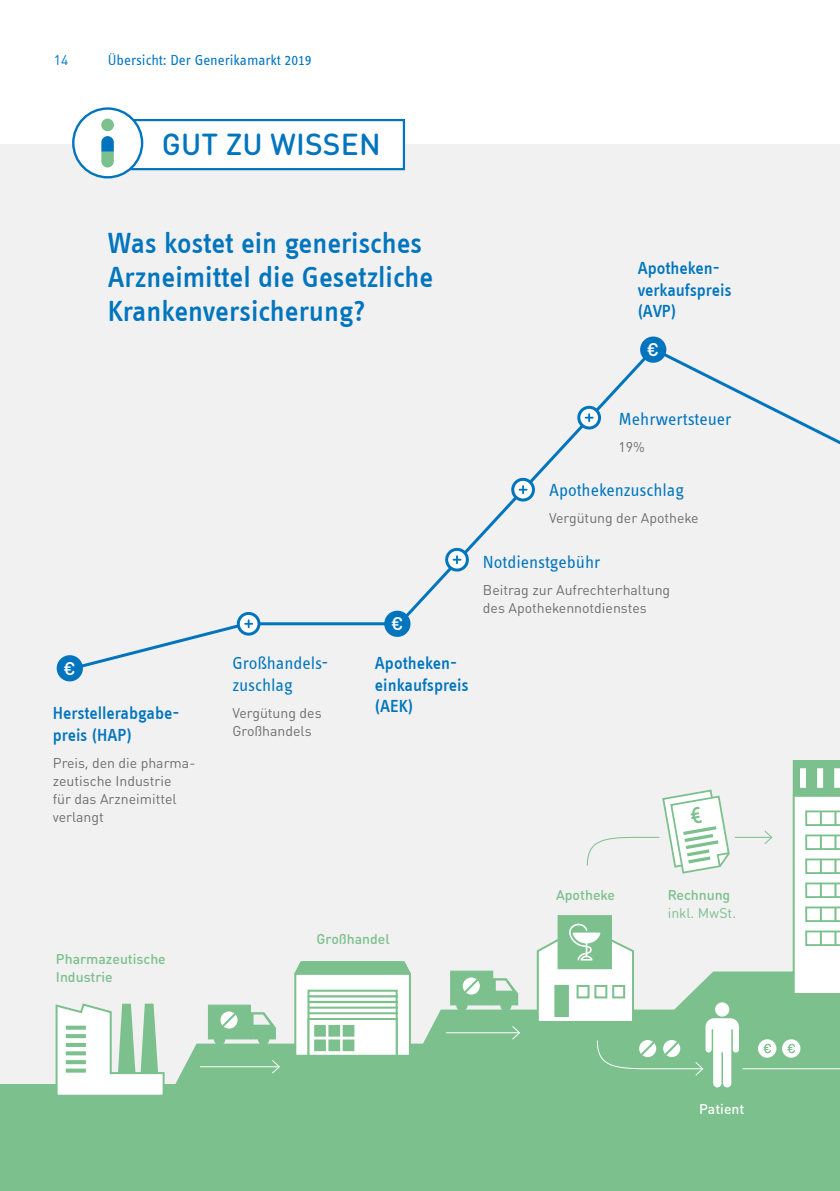
<style>
.page{position:relative;width:840px;height:1191px;background:#fff}
.page>*{position:absolute;margin:0;border:0;box-sizing:border-box;transform-origin:0 0}
.t1{font:500 30px/34px "Info Text";color:#0075be}
.t2{font:500 30px "DIN Round OT";letter-spacing:.005em;color:#0075be}
.t3{font:500 18px/21.6px "Info Text";color:#0075be}
.t4{font:18px/21.6px "Info Text";color:#0075be}
.t5{font:500 18px "DIN Round OT";color:#fff}
.t6{font:15px "Info Text Regular Tf";color:#0075be}
.t7{font:14px/18px "DIN Round OT";color:#6e6e6e}
.t8{font:500 14px/18px "DIN Round OT";color:#7bc08d}
.t9{font:14px "DIN Round OT";color:#7bc08d}
.t10{font:500 14px "DIN Round OT";color:#fff}
.t11{font:14px "DIN Round OT";color:#0075be}
</style>
<div class="page">
<div style="left:0;top:145px;width:839px;height:1046px;background:#f1f1f1"></div>
<hr style="left:839px;top:145px;width:1px;height:1046px;background:#f1f1f1">
<svg style="left:406px;top:359px;width:239px;height:272px"></svg>
<div style="left:0;top:1084px;width:839px;height:107px;background:#7bc08d"></div>
<svg style="left:55px;top:1003px;width:110px;height:92px"></svg>
<svg style="left:66px;top:1068px;width:20px;height:4px"></svg>
<svg style="left:66px;top:1060px;width:20px;height:4px"></svg>
<svg style="left:66px;top:1051px;width:20px;height:4px"></svg>
<div style="left:66px;top:1042px;width:20px;height:5px;background:#7bc08d"></div>
<svg style="left:66px;top:1034px;width:20px;height:4px"></svg>
<svg style="left:66px;top:1025px;width:20px;height:4px"></svg>
<svg style="left:175px;top:787px;width:664px;height:301px"></svg>
<svg style="left:578px;top:407px;width:21px;height:21px"></svg>
<div style="left:577px;top:406px;width:23px;height:23px;border:3px solid #0075be;border-radius:50%"></div>
<svg style="left:584px;top:413px;width:9px;height:9px"></svg>
<svg style="left:512px;top:479px;width:21px;height:21px"></svg>
<div style="left:511px;top:478px;width:23px;height:23px;border:3px solid #0075be;border-radius:50%"></div>
<svg style="left:518px;top:485px;width:9px;height:9px"></svg>
<hr style="left:248px;top:622px;width:150px;height:3px;background:#0075be">
<svg style="left:656px;top:345px;width:183px;height:442px"></svg>
<svg style="left:238px;top:613px;width:21px;height:21px"></svg>
<div style="left:237px;top:612px;width:23px;height:23px;border:3px solid #0075be;border-radius:50%"></div>
<svg style="left:76px;top:619px;width:177px;height:49px"></svg>
<svg style="left:446px;top:549px;width:21px;height:21px"></svg>
<div style="left:445px;top:548px;width:23px;height:23px;border:3px solid #0075be;border-radius:50%"></div>
<svg style="left:452px;top:555px;width:9px;height:9px"></svg>
<div style="left:57px;top:655px;width:26px;height:26px;background:#0075be;border-radius:50%"></div>
<div style="left:384px;top:610px;width:26px;height:27px;background:#0075be;border-radius:50%"></div>
<div style="left:639px;top:336px;width:27px;height:27px;background:#0075be;border-radius:50%"></div>
<div style="left:108px;top:119px;width:297px;height:51px;background:#fff;border:2px solid #0075be"></div>
<div style="left:73px;top:109px;width:69px;height:68px;background:#fff;border-radius:50%"></div>
<div style="left:72px;top:107px;width:71px;height:71px;border:2px solid #0075be;border-radius:50%"></div>
<svg style="left:101px;top:136px;width:13px;height:31px"></svg>
<div style="left:101px;top:119px;width:13px;height:12px;background:#7bc08d;border-radius:50%"></div>
<p class="t11" style="left:54px;top:51px;width:16px">14</p>
<p class="t6" style="left:108px;top:52px;width:205px">Übersicht: Der Generikamarkt 2019</p>
<h1 class="t2" style="left:162px;top:125px;width:220px">GUT ZU WISSEN</h1>
<h1 class="t1" style="left:108px;top:226px;width:327px">Was kostet ein generisches<br>Arzneimittel die Gesetzliche<br>Krankenversicherung?</h1>
<p class="t3" style="left:637px;top:257px;width:95px">Apotheken&shy;verkaufspreis (AVP)</p>
<p class="t5" style="left:646px;top:338px;width:14px">€</p>
<p class="t5" style="left:63px;top:656px;width:14px">€</p>
<p class="t3" style="left:53px;top:702px;width:128px">Herstellerabgabe&shy;preis (HAP)</p>
<p class="t7" style="left:53px;top:753px;width:140px">Preis, den die pharma-- zeutische Industrie für das Arzneimittel verlangt</p>
<p class="t4" style="left:232px;top:652px;width:97px">Großhandels&shy;zuschlag</p>
<p class="t7" style="left:232px;top:703px;width:91px">Vergütung des<br>Großhandels</p>
<p class="t5" style="left:390px;top:612px;width:14px">€</p>
<p class="t3" style="left:375px;top:652px;width:95px">Apotheken&shy;einkaufspreis (AEK)</p>
<p class="t4" style="left:618px;top:408px;width:114px">Mehrwertsteuer</p>
<p class="t7" style="left:618px;top:438px;width:28px">19%</p>
<p class="t4" style="left:548px;top:479px;width:137px">Apothekenzuschlag</p>
<p class="t7" style="left:548px;top:509px;width:151px">Vergütung der Apotheke</p>
<p class="t4" style="left:482px;top:551px;width:119px">Notdienstgebühr</p>
<p class="t7" style="left:482px;top:581px;width:189px">Beitrag zur Aufrechterhaltung des Apothekennotdienstes</p>
<p class="t8" style="left:56px;top:949px;width:111px">Pharmazeutische<br>Industrie</p>
<p class="t8" style="left:316px;top:929px;width:75px">Großhandel</p>
<p class="t8" style="left:556px;top:885px;width:60px">Apotheke</p>
<p class="t8" style="left:667px;top:885px;width:64px">Rechnung</p>
<p class="t9" style="left:667px;top:903px;width:70px">inkl. MwSt.</p>
<p class="t10" style="left:699px;top:1099px;width:47px">Patient</p>
</div>
